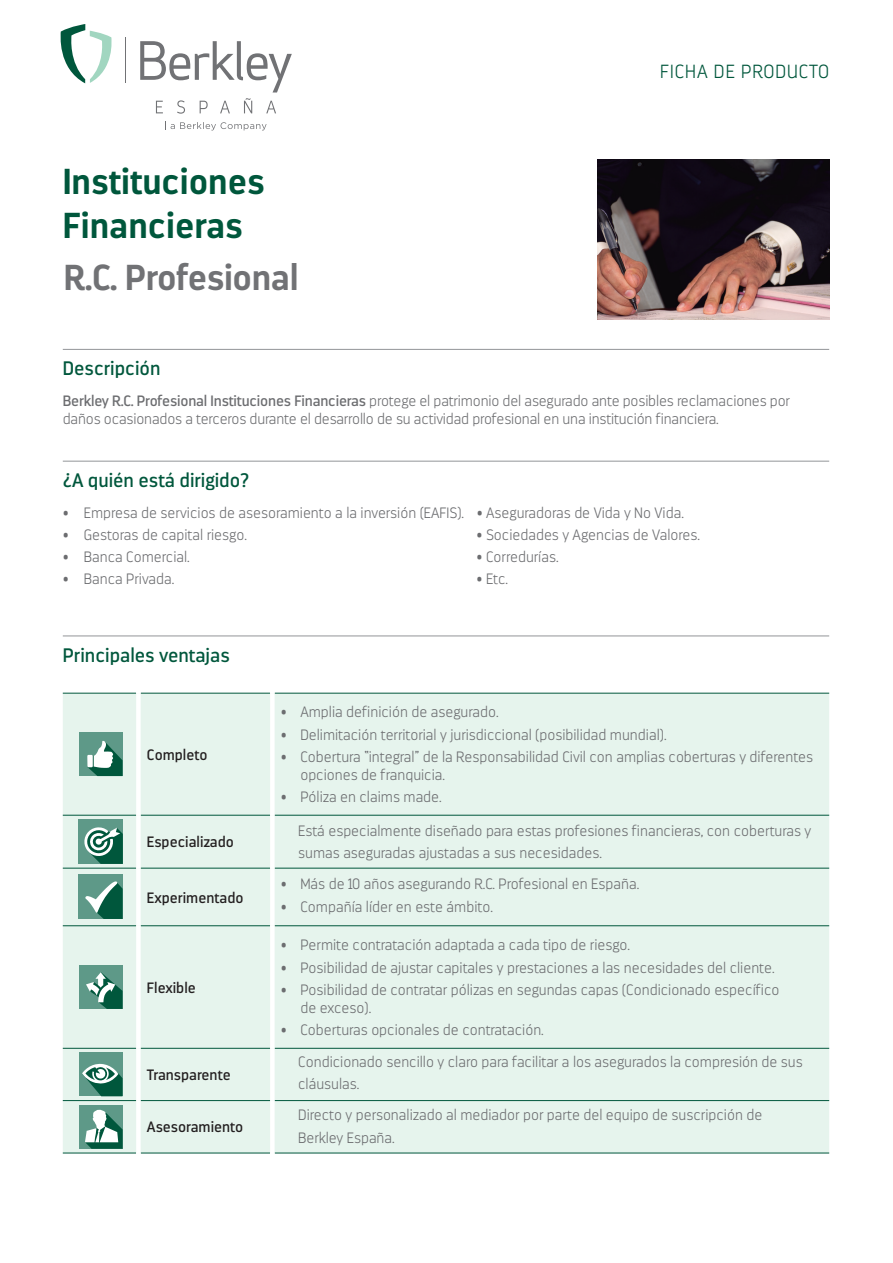
<style>
.page{position:relative;width:893px;height:1263px;background:#fff}
.page>*{position:absolute;margin:0;border:0;box-sizing:border-box;transform-origin:0 0}
.t1{font:700 36px "Darwin";color:#00573c}
.t2{font:700 36px "Darwin";letter-spacing:-.01em;color:#717275}
.t3{font:19.5px "Darwin";color:#00573c}
.t4{font:200 19.05px "Darwin";letter-spacing:.05em;color:#00573c}
.t5{font:200 15px/18px "Darwin";color:#6c6d70}
.t6{font:15px "Darwin";color:#231f20}
.s1{font-weight:400}
</style>
<div class="page">
<img style="left:597px;top:159px;width:232px;height:161px">
<hr style="left:63px;top:349px;width:766px;height:1px;background:#939598">
<hr style="left:63px;top:461px;width:766px;height:1px;background:#939598">
<hr style="left:63px;top:636px;width:766px;height:1px;background:#939598">
<div style="left:63px;top:694px;width:766px;height:459px;background:#e6f4ed"></div>
<hr style="left:63px;top:693px;width:73px;height:1px;background:#00573c">
<hr style="left:141px;top:693px;width:129px;height:1px;background:#00573c">
<hr style="left:275px;top:693px;width:554px;height:1px;background:#00573c">
<hr style="left:63px;top:815px;width:73px;height:1px;background:#00573c">
<hr style="left:141px;top:815px;width:129px;height:1px;background:#00573c">
<hr style="left:275px;top:815px;width:554px;height:1px;background:#00573c">
<hr style="left:63px;top:868px;width:73px;height:1px;background:#00573c">
<hr style="left:141px;top:868px;width:129px;height:1px;background:#00573c">
<hr style="left:275px;top:868px;width:554px;height:1px;background:#00573c">
<hr style="left:63px;top:925px;width:73px;height:1px;background:#00573c">
<hr style="left:141px;top:925px;width:129px;height:1px;background:#00573c">
<hr style="left:275px;top:925px;width:554px;height:1px;background:#00573c">
<hr style="left:63px;top:1048px;width:73px;height:1px;background:#00573c">
<hr style="left:141px;top:1048px;width:129px;height:1px;background:#00573c">
<hr style="left:275px;top:1048px;width:554px;height:1px;background:#00573c">
<hr style="left:63px;top:1100px;width:73px;height:1px;background:#00573c">
<hr style="left:141px;top:1100px;width:129px;height:1px;background:#00573c">
<hr style="left:275px;top:1100px;width:554px;height:1px;background:#00573c">
<hr style="left:63px;top:1153px;width:73px;height:1px;background:#00573c">
<hr style="left:141px;top:1153px;width:129px;height:1px;background:#00573c">
<hr style="left:275px;top:1153px;width:554px;height:1px;background:#00573c">
<div style="left:136px;top:693px;width:5px;height:122px;background:#fff"></div>
<div style="left:270px;top:693px;width:5px;height:122px;background:#fff"></div>
<div style="left:136px;top:815px;width:5px;height:53px;background:#fff"></div>
<div style="left:270px;top:815px;width:5px;height:53px;background:#fff"></div>
<div style="left:136px;top:868px;width:5px;height:58px;background:#fff"></div>
<div style="left:270px;top:868px;width:5px;height:58px;background:#fff"></div>
<div style="left:136px;top:926px;width:5px;height:122px;background:#fff"></div>
<div style="left:270px;top:926px;width:5px;height:122px;background:#fff"></div>
<div style="left:136px;top:1048px;width:5px;height:52px;background:#fff"></div>
<div style="left:270px;top:1048px;width:5px;height:52px;background:#fff"></div>
<div style="left:136px;top:1100px;width:5px;height:53px;background:#fff"></div>
<div style="left:270px;top:1100px;width:5px;height:53px;background:#fff"></div>
<div style="left:79px;top:732px;width:43px;height:44px;background:#5e9988"></div>
<svg style="left:87px;top:741px;width:35px;height:35px"></svg>
<div style="left:78px;top:819px;width:45px;height:45px;background:#5e9988"></div>
<svg style="left:84px;top:827px;width:39px;height:37px"></svg>
<div style="left:79px;top:875px;width:44px;height:44px;background:#5e9988"></div>
<svg style="left:85px;top:881px;width:38px;height:38px"></svg>
<div style="left:79px;top:965px;width:43px;height:44px;background:#5e9988"></div>
<svg style="left:86px;top:972px;width:36px;height:37px"></svg>
<div style="left:79px;top:1052px;width:43px;height:44px;background:#5e9988"></div>
<svg style="left:82px;top:1064px;width:40px;height:32px"></svg>
<div style="left:79px;top:1105px;width:44px;height:44px;background:#5e9988"></div>
<svg style="left:85px;top:1109px;width:38px;height:40px"></svg>
<svg style="left:60px;top:24px;width:52px;height:59px"></svg>
<hr style="left:125px;top:37px;width:1px;height:46px;background:#717275">
<svg style="left:140px;top:41px;width:152px;height:73px"></svg>
<svg style="left:165px;top:122px;width:102px;height:8px"></svg>
<p class="t1" style="left:63px;top:160px;width:204px">Instituciones</p>
<p class="t1" style="left:63px;top:203px;width:182px">Financieras</p>
<p class="t2" style="left:64px;top:255px;width:236px">R.C. Profesional</p>
<p class="t4" style="left:660px;top:61px;width:170px">FICHA DE PRODUCTO</p>
<p class="t3" style="left:63px;top:357px;width:99px">Descripción</p>
<p class="t5" style="left:63px;top:392px;width:729px"><span class="s1">Berkley R.C. Profesional Instituciones Financieras</span> protege el patrimonio del asegurado ante posibles reclamaciones por daños ocasionados a terceros durante el desarrollo de su actividad profesional en una institución financiera.</p>
<p class="t3" style="left:63px;top:468px;width:188px">¿A quién está dirigido?</p>
<p class="t5" style="left:63px;top:503px;width:623px">• Empresa de servicios de asesoramiento a la inversión (EAFIS). • Aseguradoras de Vida y No Vida.</p>
<p class="t5" style="left:63px;top:526px;width:186px">• Gestoras de capital riesgo.</p>
<p class="t5" style="left:476px;top:526px;width:225px">• Sociedades y Agencias de Valores.</p>
<p class="t5" style="left:63px;top:548px;width:129px">• Banca Comercial.</p>
<p class="t5" style="left:476px;top:548px;width:84px">• Corredurías.</p>
<p class="t5" style="left:63px;top:570px;width:113px">• Banca Privada.</p>
<p class="t5" style="left:476px;top:570px;width:33px">• Etc.</p>
<p class="t3" style="left:63px;top:643px;width:168px">Principales ventajas</p>
<p class="t6" style="left:147px;top:745px;width:62px">Completo</p>
<p class="t6" style="left:147px;top:833px;width:89px">Especializado</p>
<p class="t6" style="left:147px;top:888px;width:98px">Experimentado</p>
<p class="t6" style="left:147px;top:978px;width:50px">Flexible</p>
<p class="t6" style="left:147px;top:1066px;width:85px">Transparente</p>
<p class="t6" style="left:147px;top:1118px;width:98px">Asesoramiento</p>
<p class="t5" style="left:281px;top:703px;width:219px">• Amplia definición de asegurado.</p>
<p class="t5" style="left:281px;top:726px;width:387px">• Delimitación territorial y jurisdiccional (posibilidad mundial).</p>
<p class="t5" style="left:300px;top:748px;width:514px;text-indent:-20px">• Cobertura “integral” de la Responsabilidad Civil con amplias coberturas y diferentes opciones de franquicia.</p>
<p class="t5" style="left:281px;top:788px;width:162px">• Póliza en claims made.</p>
<p class="t5" style="left:298px;top:822px;width:515px">Está especialmente diseñado para estas profesiones financieras, con coberturas y</p>
<p class="t5" style="left:298px;top:844px;width:305px">sumas aseguradas ajustadas a sus necesidades.</p>
<p class="t5" style="left:281px;top:875px;width:360px">• Más de 10 años asegurando R.C. Profesional en España.</p>
<p class="t5" style="left:281px;top:897px;width:214px">• Compañía líder en este ámbito.</p>
<p class="t5" style="left:281px;top:936px;width:351px">• Permite contratación adaptada a cada tipo de riesgo.</p>
<p class="t5" style="left:281px;top:958px;width:495px">• Posibilidad de ajustar capitales y prestaciones a las necesidades del cliente.</p>
<p class="t5" style="left:300px;top:981px;width:481px;text-indent:-20px">• Posibilidad de contratar pólizas en segundas capas (Condicionado específico de exceso).</p>
<p class="t5" style="left:281px;top:1021px;width:264px">• Coberturas opcionales de contratación.</p>
<p class="t5" style="left:298px;top:1053px;width:506px">Condicionado sencillo y claro para facilitar a los asegurados la compresión de sus</p>
<p class="t5" style="left:298px;top:1075px;width:63px">cláusulas.</p>
<p class="t5" style="left:298px;top:1106px;width:466px">Directo y personalizado al mediador por parte del equipo de suscripción de</p>
<p class="t5" style="left:298px;top:1128px;width:98px">Berkley España.</p>
</div>
